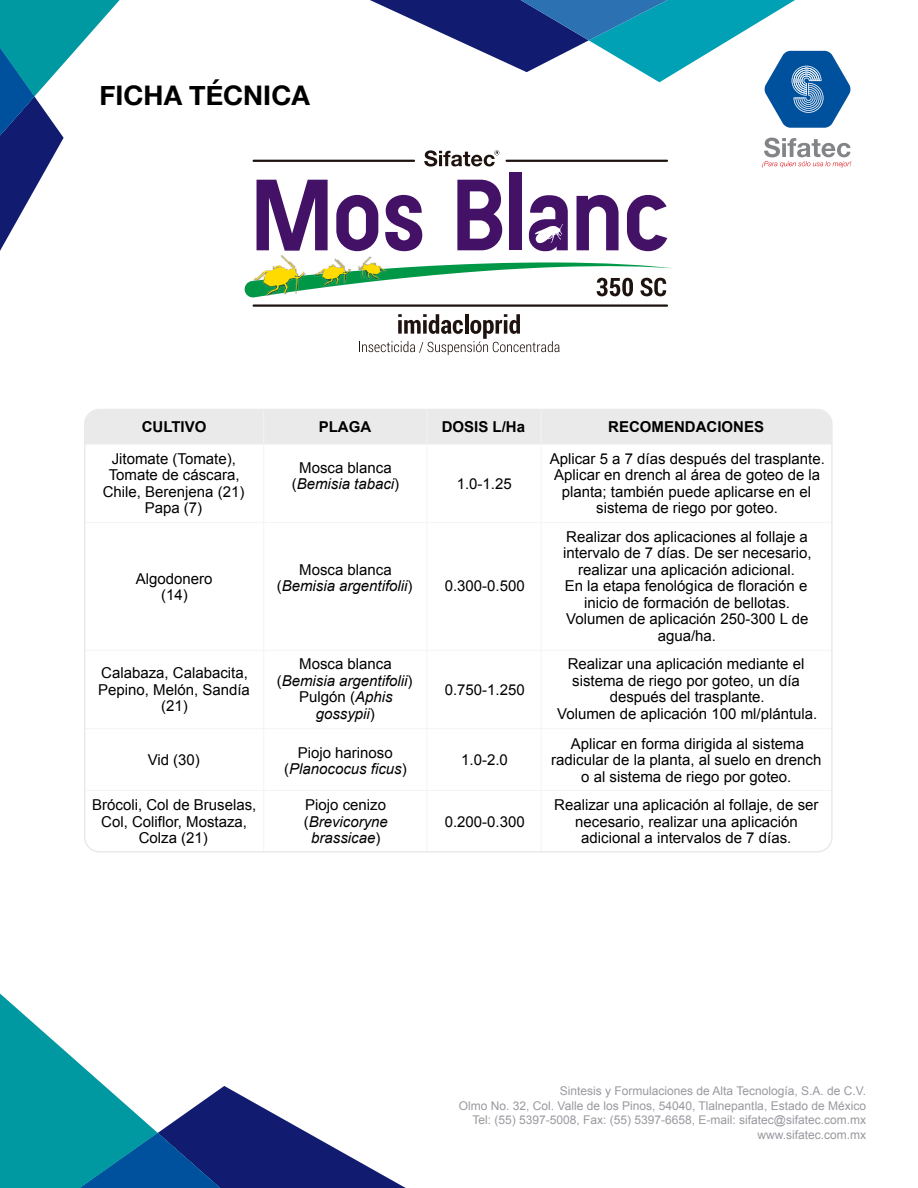
<style>
.page{position:relative;width:918px;height:1188px;background:#fff}
.page>*{position:absolute;margin:0;border:0;box-sizing:border-box;transform-origin:0 0}
.t1{font:700 27px "Helvetica Neue";color:#000}
.t2{font:15px/16.5px "Arial";color:#000;text-align:center}
.t3{font:italic 15px/16.5px "Arial";color:#000;text-align:center}
.t4{font:700 15px "Arial";color:#000}
.t5{font:12px/14.4px "Arial";color:#9b989f;text-align:right}
.s1{font-style:italic}
.s2{font-style:normal}
</style>
<div class="page">
<svg style="left:0;top:993px;width:406px;height:195px"></svg>
<svg style="left:0;top:0;width:120px;height:251px"></svg>
<svg style="left:762px;top:138px;width:89px;height:30px"></svg>
<svg style="left:370px;top:0;width:481px;height:128px"></svg>
<div style="left:86px;top:411px;width:177px;height:33px;background:#eaeaea"></div>
<div style="left:264px;top:410px;width:163px;height:34px;background:#eaeaea"></div>
<div style="left:427px;top:410px;width:114px;height:34px;background:#eaeaea"></div>
<div style="left:542px;top:411px;width:289px;height:33px;background:#eaeaea"></div>
<hr style="left:263px;top:409px;width:1px;height:443px;background:#f4f4f4">
<hr style="left:427px;top:409px;width:1px;height:443px;background:#f4f4f4">
<hr style="left:541px;top:409px;width:1px;height:443px;background:#f4f4f4">
<hr style="left:85px;top:444px;width:747px;height:1px;background:#f4f4f4">
<hr style="left:85px;top:522px;width:747px;height:1px;background:#f4f4f4">
<hr style="left:85px;top:650px;width:747px;height:1px;background:#f4f4f4">
<hr style="left:85px;top:728px;width:747px;height:1px;background:#f4f4f4">
<hr style="left:85px;top:790px;width:747px;height:1px;background:#f4f4f4">
<svg style="left:359px;top:314px;width:200px;height:41px"></svg>
<div style="left:509px;top:173px;width:13px;height:77px;background:#431266"></div>
<hr style="left:253px;top:304px;width:415px;height:3px;background:#1e130e">
<hr style="left:253px;top:160px;width:162px;height:2px;background:#1e130e">
<hr style="left:506px;top:160px;width:162px;height:2px;background:#1e130e">
<svg style="left:424px;top:150px;width:75px;height:17px"></svg>
<img style="left:261px;top:304px;width:144px;height:37px">
<img style="left:304px;top:304px;width:137px;height:29px">
<svg style="left:244px;top:180px;width:428px;height:118px"></svg>
<h1 class="t1" style="left:100px;top:74px;width:212px">FICHA TÉCNICA</h1>
<p class="t4" style="left:142px;top:417px;width:66px">CULTIVO</p>
<p class="t4" style="left:319px;top:417px;width:54px">PLAGA</p>
<p class="t4" style="left:442px;top:417px;width:85px">DOSIS L/Ha</p>
<p class="t4" style="left:608px;top:417px;width:157px">RECOMENDACIONES</p>
<p class="t2" style="left:103px;top:450px;width:143px">Jitomate (Tomate),<br>Tomate de cáscara,<br>Chile, Berenjena (21)<br>Papa (7)</p>
<p class="t2" style="left:292px;top:459px;width:109px">Mosca blanca (<span class="s1">Bemisia tabaci</span>)</p>
<p class="t2" style="left:550px;top:450px;width:277px">Aplicar 5 a 7 días después del trasplante.<br>Aplicar en drench al área de goteo de la planta; también puede aplicarse en el sistema de riego por goteo.</p>
<p class="t2" style="left:457px;top:476px;width:57px">1.0-1.25</p>
<p class="t2" style="left:136px;top:570px;width:78px">Algodonero (14)</p>
<p class="t3" style="left:277px;top:561px;width:137px"><span class="s2">Mosca blanca (</span>Bemisia argentifolii<span class="s2">)</span></p>
<p class="t2" style="left:98px;top:665px;width:153px">Calabaza, Calabacita,<br>Pepino, Melón, Sandía (21)</p>
<p class="t3" style="left:277px;top:656px;width:137px"><span class="s2">Mosca blanca (</span>Bemisia argentifolii<span class="s2">)<br>Pulgón (</span>Aphis gossypii<span class="s2">)</span></p>
<p class="t2" style="left:445px;top:578px;width:82px">0.300-0.500</p>
<p class="t2" style="left:445px;top:681px;width:82px">0.750-1.250</p>
<p class="t2" style="left:148px;top:752px;width:54px">Vid (30)</p>
<p class="t2" style="left:284px;top:744px;width:124px">Piojo harinoso (<span class="s1">Planococus ficus</span>)</p>
<p class="t2" style="left:461px;top:752px;width:48px">1.0-2.0</p>
<p class="t2" style="left:92px;top:797px;width:166px">Brócoli, Col de Bruselas,<br>Col, Coliflor, Mostaza,<br>Colza (21)</p>
<p class="t3" style="left:304px;top:797px;width:86px"><span class="s2">Piojo cenizo (</span>Brevicoryne brassicae<span class="s2">)</span></p>
<p class="t2" style="left:445px;top:813px;width:82px">0.200-0.300</p>
<p class="t2" style="left:563px;top:528px;width:250px">Realizar dos aplicaciones al follaje a intervalo de 7 días. De ser necesario, realizar una aplicación adicional.<br>En la etapa fenológica de floración e inicio de formación de bellotas.<br>Volumen de aplicación 250-300 L de agua/ha.</p>
<p class="t2" style="left:557px;top:656px;width:262px">Realizar una aplicación mediante el sistema de riego por goteo, un día después del trasplante.<br>Volumen de aplicación 100 ml/plántula.</p>
<p class="t2" style="left:551px;top:735px;width:272px">Aplicar en forma dirigida al sistema radicular de la planta, al suelo en drench o al sistema de riego por goteo.</p>
<p class="t2" style="left:554px;top:797px;width:266px">Realizar una aplicación al follaje, de ser necesario, realizar una aplicación adicional a intervalos de 7 días.</p>
<p class="t5" style="left:459px;top:1084px;width:409px">Sintesis y Formulaciones de Alta Tecnología, S.A. de C.V.<br>Olmo No. 32, Col. Valle de los Pinos, 54040, Tlalnepantla, Estado de México Tel: (55) 5397-5008, Fax: (55) 5397-6658, E-mail: sifatec@sifatec.com.mx www.sifatec.com.mx</p>
</div>
